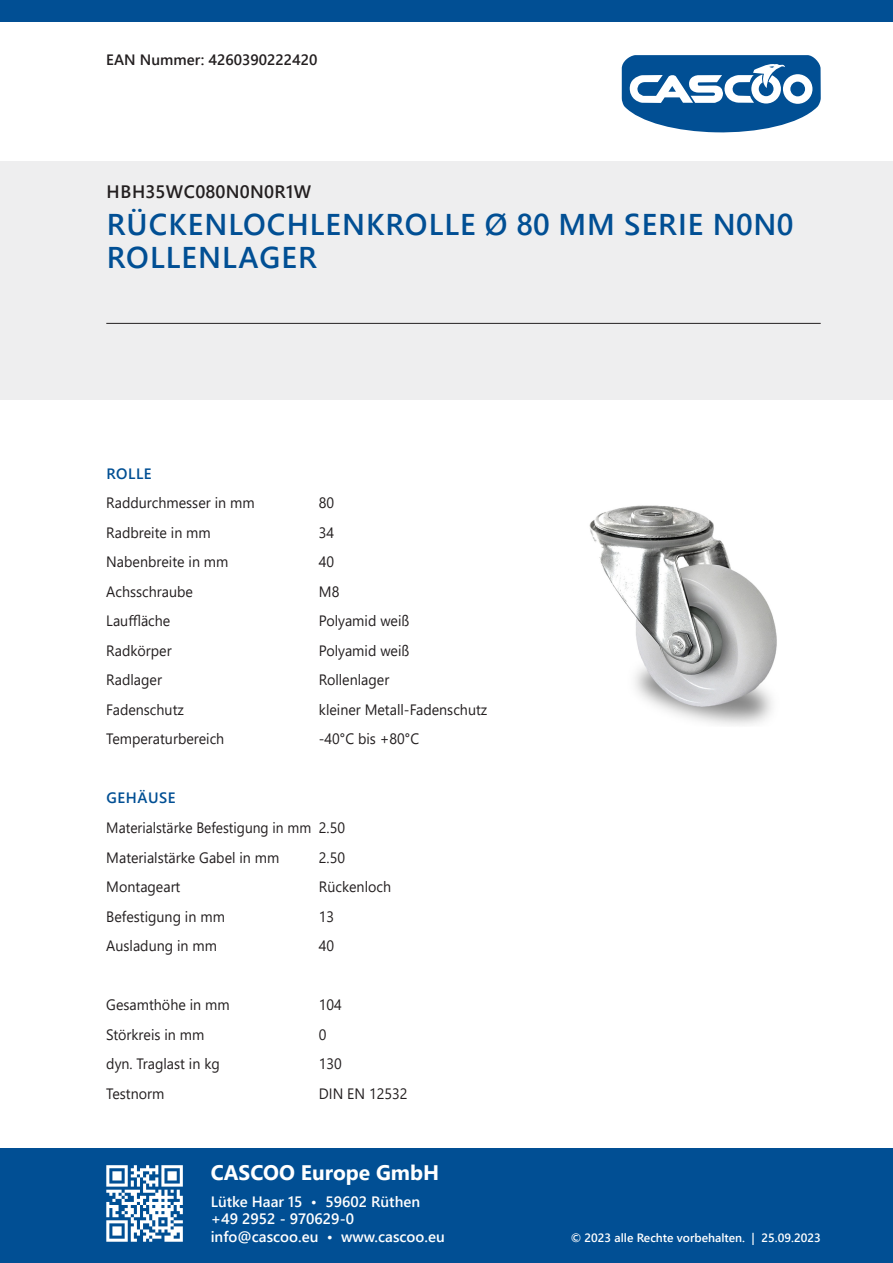
<style>
.page{position:relative;width:893px;height:1263px;background:#fff}
.page>*{position:absolute;margin:0;border:0;box-sizing:border-box;transform-origin:0 0}
.t1{font:600 30px/33px "Segoe UI";letter-spacing:.035em;color:#014f94}
.t2{font:700 21px "Segoe UI";color:#fff}
.t3{font:600 18px "Segoe UI";letter-spacing:.02em;color:#231f20}
.t4{font:15px "Segoe UI";color:#231f20;scale:.95 1}
.t5{font:600 15px/17.5px "Segoe UI";color:#fff}
.t6{font:15px/29.5px "Segoe UI";color:#231f20;scale:.92 1}
.t7{font:600 15px "Segoe UI";color:#231f20}
.t8{font:600 15px "Segoe UI";letter-spacing:.035em;color:#014f94}
.t9{font:600 12px "Segoe UI";color:#fff}
</style>
<div class="page">
<img style="left:589px;top:505px;width:188px;height:220px">
<svg style="left:622px;top:55px;width:199px;height:78px"></svg>
<div style="left:0;top:162px;width:893px;height:238px;background:#eeeeef"></div>
<div style="left:0;top:1148px;width:893px;height:115px;background:#014f94"></div>
<div style="left:0;top:0;width:893px;height:21px;background:#014f94"></div>
<svg style="left:106px;top:1165px;width:77px;height:77px"></svg>
<hr style="left:106px;top:323px;width:715px;height:1px;background:#231f20">
<p class="t7" style="left:106px;top:45px;width:213px">EAN Nummer: 4260390222420</p>
<p class="t3" style="left:107px;top:175px;width:206px">HBH35WC080N0N0R1W</p>
<h1 class="t1" style="left:107px;top:206px;width:688px">RÜCKENLOCHLENKROLLE Ø 80 MM SERIE N0N0<br>ROLLENLAGER</h1>
<p class="t8" style="left:107px;top:459px;width:47px">ROLLE</p>
<p class="t4" style="left:106px;top:489px;width:158px">Raddurchmesser in mm</p>
<p class="t4" style="left:319px;top:489px;width:18px">80</p>
<p class="t4" style="left:106px;top:518px;width:112px">Radbreite in mm</p>
<p class="t4" style="left:319px;top:518px;width:18px">34</p>
<p class="t4" style="left:106px;top:548px;width:130px">Nabenbreite in mm</p>
<p class="t4" style="left:319px;top:548px;width:18px">40</p>
<p class="t4" style="left:106px;top:577px;width:93px">Achsschraube</p>
<p class="t4" style="left:319px;top:577px;width:23px">M8</p>
<p class="t4" style="left:106px;top:607px;width:69px">Lauffläche</p>
<p class="t4" style="left:319px;top:607px;width:97px">Polyamid weiß</p>
<p class="t4" style="left:106px;top:636px;width:70px">Radkörper</p>
<p class="t4" style="left:319px;top:636px;width:97px">Polyamid weiß</p>
<p class="t4" style="left:106px;top:666px;width:60px">Radlager</p>
<p class="t4" style="left:319px;top:666px;width:76px">Rollenlager</p>
<p class="t4" style="left:106px;top:695px;width:83px">Fadenschutz</p>
<p class="t4" style="left:319px;top:695px;width:179px">kleiner Metall-Fadenschutz</p>
<p class="t4" style="left:106px;top:725px;width:126px">Temperaturbereich</p>
<p class="t4" style="left:319px;top:725px;width:107px">-40°C bis +80°C</p>
<p class="t8" style="left:107px;top:784px;width:70px">GEHÄUSE</p>
<p class="t6" style="left:106px;top:811px;width:261px">Materialstärke Befestigung in mm 2.50<br>Materialstärke Gabel in mm</p>
<p class="t4" style="left:319px;top:843px;width:29px">2.50</p>
<p class="t4" style="left:106px;top:872px;width:80px">Montageart</p>
<p class="t4" style="left:319px;top:872px;width:78px">Rückenloch</p>
<p class="t4" style="left:106px;top:902px;width:126px">Befestigung in mm</p>
<p class="t4" style="left:319px;top:902px;width:18px">13</p>
<p class="t4" style="left:106px;top:931px;width:118px">Ausladung in mm</p>
<p class="t4" style="left:319px;top:931px;width:18px">40</p>
<p class="t4" style="left:106px;top:990px;width:131px">Gesamthöhe in mm</p>
<p class="t4" style="left:319px;top:990px;width:26px">104</p>
<p class="t4" style="left:106px;top:1020px;width:105px">Störkreis in mm</p>
<p class="t4" style="left:319px;top:1020px;width:10px">0</p>
<p class="t4" style="left:106px;top:1049px;width:121px">dyn. Traglast in kg</p>
<p class="t4" style="left:319px;top:1049px;width:26px">130</p>
<p class="t4" style="left:106px;top:1079px;width:63px">Testnorm</p>
<p class="t4" style="left:319px;top:1079px;width:95px">DIN EN 12532</p>
<h2 class="t2" style="left:211px;top:1153px;width:230px">CASCOO Europe GmbH</h2>
<p class="t5" style="left:211px;top:1191px;width:236px">Lütke Haar 15 • 59602 Rüthen +49 2952 - 970629-0 info@cascoo.eu • www.cascoo.eu</p>
<p class="t9" style="left:571px;top:1226px;width:251px">© 2023 alle Rechte vorbehalten. | 25.09.2023</p>
</div>
